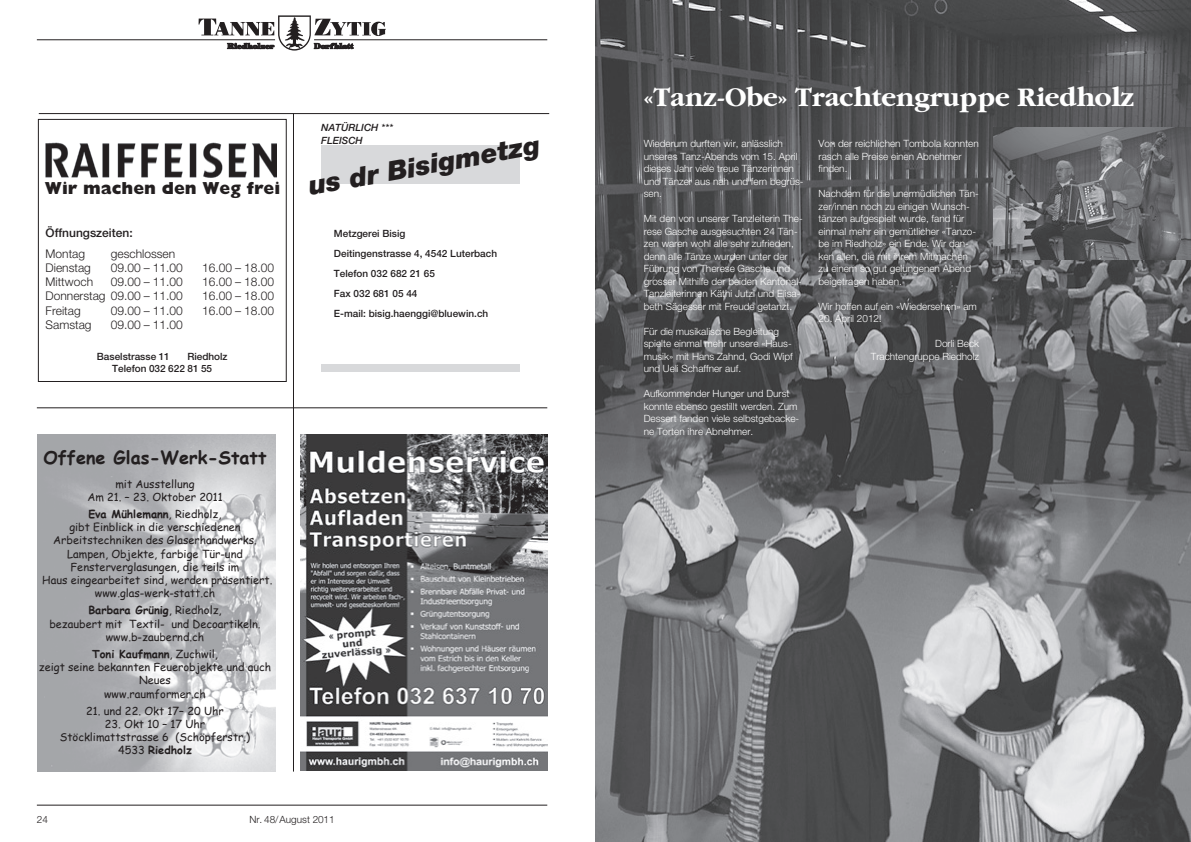
<style>
.page{position:relative;width:1191px;height:842px;background:#fff}
.page>*{position:absolute;margin:0;border:0;box-sizing:border-box;transform-origin:0 0}
.t1{font:700 28px "Garamond";color:#fff}
.t2{font:italic 900 26.9px "Helvetica Neue";color:#231f20}
.t3{font:700 18px "Comic Sans MS";color:#231f20}
.t4{font:800 17.5px "Gill Sans";color:#231f20}
.t5{font:300 12px "Helvetica Neue";color:#231f20}
.t6{font:500 12px "Helvetica Neue";color:#231f20}
.t7{font:11px/13.2px "Comic Sans MS";color:#231f20;text-align:center}
.t8{font:300 10px/12.5px "Helvetica Neue";color:#fff}
.t9{font:500 10px/20px "Helvetica Neue";color:#231f20}
.t10{font:italic 500 10px/12.5px "Helvetica Neue";color:#231f20}
.t11{font:300 10px "Helvetica Neue";color:#231f20}
.s1{font-weight:700}
</style>
<div class="page">
<svg style="left:198px;top:15px;width:188px;height:36px"></svg>
<hr style="left:37px;top:40px;width:238px;height:1px;background:#231f20">
<hr style="left:314px;top:40px;width:233px;height:1px;background:#231f20">
<hr style="left:37px;top:805px;width:510px;height:1px;background:#231f20">
<hr style="left:37px;top:408px;width:510px;height:1px;background:#231f20">
<img style="left:301px;top:434px;width:246px;height:337px">
<img style="left:37px;top:434px;width:238px;height:338px">
<hr style="left:39px;top:113px;width:510px;height:1px;background:#231f20">
<hr style="left:293px;top:113px;width:1px;height:658px;background:#231f20">
<div style="left:38px;top:119px;width:248px;height:263px;border:1px solid #231f20"></div>
<img style="left:45px;top:142px;width:232px;height:36px">
<div style="left:321px;top:145px;width:198px;height:39px;background:#d8d9db"></div>
<div style="left:321px;top:364px;width:199px;height:8px;background:#d8d9db"></div>
<img style="left:595px;top:0;width:596px;height:842px">
<img style="left:993px;top:127px;width:198px;height:133px">
<h3 class="t4" style="left:45px;top:178px;width:237px">Wir machen den Weg frei</h3>
<p class="t6" style="left:46px;top:226px;width:89px">Öffnungszeiten:</p>
<p class="t5" style="left:46px;top:246px;width:41px">Montag</p>
<p class="t5" style="left:111px;top:246px;width:66px">geschlossen</p>
<p class="t5" style="left:46px;top:260px;width:47px">Dienstag</p>
<p class="t5" style="left:111px;top:260px;width:74px">09.00 – 11.00</p>
<p class="t5" style="left:202px;top:260px;width:74px">16.00 – 18.00</p>
<p class="t5" style="left:46px;top:275px;width:49px">Mittwoch</p>
<p class="t5" style="left:111px;top:275px;width:74px">09.00 – 11.00</p>
<p class="t5" style="left:202px;top:275px;width:74px">16.00 – 18.00</p>
<p class="t5" style="left:46px;top:289px;width:139px">Donnerstag 09.00 – 11.00</p>
<p class="t5" style="left:202px;top:289px;width:74px">16.00 – 18.00</p>
<p class="t5" style="left:46px;top:303px;width:37px">Freitag</p>
<p class="t5" style="left:111px;top:303px;width:74px">09.00 – 11.00</p>
<p class="t5" style="left:202px;top:303px;width:74px">16.00 – 18.00</p>
<p class="t5" style="left:46px;top:317px;width:48px">Samstag</p>
<p class="t5" style="left:111px;top:317px;width:74px">09.00 – 11.00</p>
<p class="t9" style="left:97px;top:346px;width:74px">Baselstrasse 11</p>
<p class="t9" style="left:112px;top:350px;width:117px;line-height:12.5px;text-indent:75px">Riedholz<br>Telefon 032 622 81 55</p>
<h3 class="t3" style="left:43px;top:445px;width:224px">Offene Glas-Werk-Statt</h3>
<p class="t7" style="left:87px;top:477px;width:137px">mit Ausstellung<br>Am 21. – 23. Oktober 2011</p>
<p class="t7" style="left:42px;top:507px;width:232px"><span class="s1">Eva Mühlemann</span>, Riedholz,<br>gibt Einblick in die verschiedenen Arbeitstechniken des Glaserhandwerks.<br>Lampen, Objekte, farbige Tür-und Fensterverglasungen, die teils im<br>Haus eingearbeitet sind, werden präsentiert. www.glas-werk-statt.ch</p>
<p class="t7" style="left:49px;top:603px;width:213px"><span class="s1">Barbara Grünig</span>, Riedholz,<br>bezaubert mit Textil- und Decoartikeln. www.b-zaubernd.ch</p>
<p class="t7" style="left:39px;top:647px;width:234px"><span class="s1">Toni Kaufmann</span>, Zuchwil,<br>zeigt seine bekannten Feuerobjekte und auch<br>Neues<br>www.raumformer.ch</p>
<p class="t7" style="left:86px;top:704px;width:139px">21. und 22. Okt 17– 20 Uhr</p>
<p class="t7" style="left:60px;top:717px;width:192px">23. Okt 10 – 17 Uhr<br>Stöcklimattstrasse 6 (Schöpferstr.)<br>4533 <span class="s1">Riedholz</span></p>
<h1 class="t1" style="left:644px;top:82px;width:491px">«Tanz-Obe» Trachtengruppe Riedholz</h1>
<p class="t10" style="left:321px;top:121px;width:73px">NATÜRLICH ***<br>FLEISCH</p>
<h2 class="t2" style="left:306px;top:169px;width:236px;rotate:-10deg">us dr Bisigmetzg</h2>
<p class="t8" style="left:643px;top:137px;width:161px">Wiederum durften wir, anlässlich unseres Tanz-Abends vom 15. April dieses Jahr viele treue Tänzerinnen und Tänzer aus nah und fern begrüs&shy;sen.</p>
<p class="t8" style="left:643px;top:212px;width:161px">Mit den von unserer Tanzleiterin The&shy;rese Gasche ausgesuchten 24 Tän&shy;zen waren wohl alle sehr zufrieden, denn alle Tänze wurden unter der Führung von Therese Gasche und grosser Mithilfe der beiden Kantonal-Tanzleiterinnen Käthi Jutzi und Elisa&shy;beth Sägesser mit Freude getanzt.</p>
<p class="t8" style="left:643px;top:325px;width:151px">Für die musikalische Begleitung spielte einmal mehr unsere «Haus&shy;musik» mit Hans Zahnd, Godi Wipf und Ueli Schaffner auf.</p>
<p class="t8" style="left:643px;top:387px;width:157px">Aufkommender Hunger und Durst konnte ebenso gestillt werden. Zum<br>Dessert fanden viele selbstgebacke&shy;ne Torten ihre Abnehmer.</p>
<p class="t9" style="left:334px;top:224px;width:165px">Metzgerei Bisig<br>Deitingenstrasse 4, 4542 Luterbach<br>Telefon 032 682 21 65<br>Fax 032 681 05 44<br>E-mail: bisig.haenggi@bluewin.ch</p>
<p class="t8" style="left:818px;top:137px;width:162px">Von der reichlichen Tombola konnten rasch alle Preise einen Abnehmer finden.</p>
<p class="t8" style="left:818px;top:187px;width:162px">Nachdem für die unermüdlichen Tän&shy;zer/innen noch zu einigen Wunsch&shy;tänzen aufgespielt wurde, fand für einmal mehr ein gemütlicher «Tanzo&shy;be im Riedholz» ein Ende. Wir dan&shy;ken allen, die mit ihrem Mitmachen zu einem so gut gelungenen Abend beigetragen haben.</p>
<p class="t8" style="left:818px;top:300px;width:160px">Wir hoffen auf ein «Wiedersehen» am</p>
<p class="t8" style="left:818px;top:312px;width:64px">20. April 2012!</p>
<p class="t8" style="left:871px;top:337px;width:110px;text-align:right">Dorli Beck<br>Trachtengruppe Riedholz</p>
<p class="t11" style="left:37px;top:813px;width:13px">24</p>
<p class="t11" style="left:249px;top:813px;width:87px">Nr. 48/August 2011</p>
</div>
